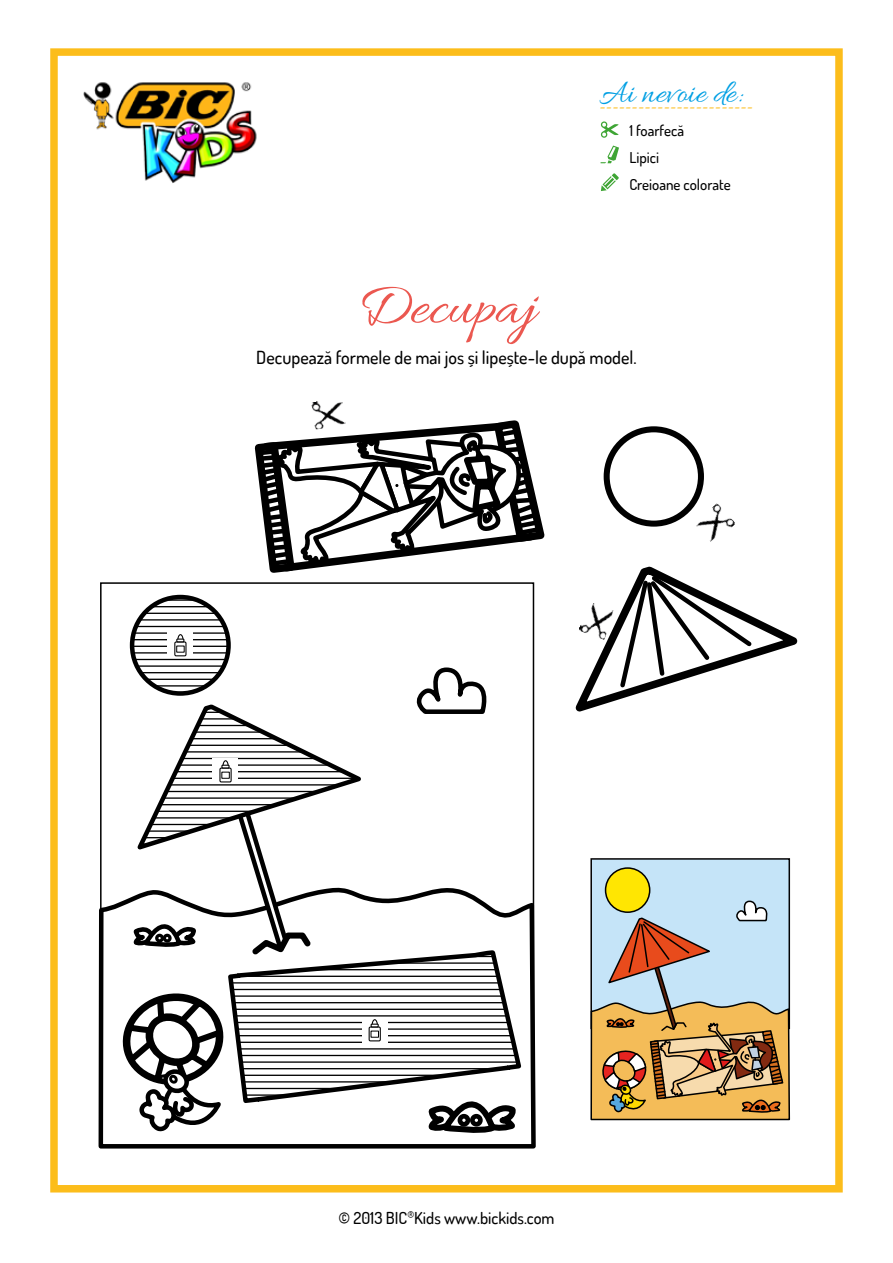
<style>
.page{position:relative;width:893px;height:1263px;background:#fff}
.page>*{position:absolute;margin:0;border:0;box-sizing:border-box;transform-origin:0 0}
.t1{font:60px "Allura";color:#eb5850}
.t2{font:33px "Allura";color:#009fe3}
.t3{font:500 18px "Dosis";color:#000}
.t4{font:18px "Minion Pro";color:#fcbd1b}
.t5{font:500 16.5px "Dosis";color:#000}
.t6{font:500 15px/27px "Dosis";color:#000}
</style>
<div class="page">
<div style="left:50px;top:48px;width:793px;height:1144px;border:8px solid #fcbd1b"></div>
<img style="left:83px;top:82px;width:174px;height:101px">
<svg style="left:601px;top:173px;width:18px;height:18px"></svg>
<svg style="left:600px;top:121px;width:19px;height:17px"></svg>
<svg style="left:601px;top:146px;width:18px;height:17px"></svg>
<svg style="left:98px;top:882px;width:438px;height:267px"></svg>
<svg style="left:132px;top:597px;width:97px;height:96px"></svg>
<div style="left:130px;top:595px;width:101px;height:101px;border:5px solid #000;border-radius:50%"></div>
<img style="left:694px;top:503px;width:41px;height:39px">
<div style="left:604px;top:426px;width:100px;height:101px;border:6px solid #000;border-radius:50%"></div>
<svg style="left:575px;top:566px;width:223px;height:146px"></svg>
<svg style="left:254px;top:401px;width:291px;height:172px"></svg>
<div style="left:168px;top:633px;width:25px;height:25px;background:#fff"></div>
<div style="left:177px;top:634px;width:7px;height:14px;border:1px solid #000;border-radius:50%"></div>
<svg style="left:175px;top:642px;width:11px;height:14px"></svg>
<div style="left:174px;top:641px;width:13px;height:15px;border:1px solid #000"></div>
<svg style="left:176px;top:638px;width:8px;height:4px"></svg>
<div style="left:177px;top:646px;width:7px;height:6px;background:#fff"></div>
<div style="left:176px;top:646px;width:8px;height:6px;border:1px solid #000"></div>
<svg style="left:122px;top:665px;width:397px;height:484px"></svg>
<div style="left:371px;top:1031px;width:7px;height:6px;background:#fff"></div>
<div style="left:371px;top:1031px;width:8px;height:6px;border:1px solid #000"></div>
<div style="left:591px;top:859px;width:198px;height:169px;background:#c5e4f8"></div>
<div style="left:590px;top:858px;width:200px;height:171px;border:2px solid #040304"></div>
<div style="left:605px;top:868px;width:45px;height:44px;background:#ffe602;border-radius:50%"></div>
<div style="left:605px;top:867px;width:45px;height:46px;border:2px solid #000;border-radius:50%"></div>
<svg style="left:590px;top:900px;width:201px;height:221px"></svg>
<div style="left:100px;top:582px;width:434px;height:565px;border:2px solid #000"></div>
<h2 class="t2" style="left:600px;top:75px;width:144px">Ai nevoie de:</h2>
<p class="t4" style="left:600px;top:94px;width:155px">------------------------</p>
<h1 class="t1" style="left:358px;top:273px;width:179px">Decupaj</h1>
<p class="t6" style="left:629px;top:116px;width:103px">1 foarfecă<br>Lipici<br>Creioane colorate</p>
<p class="t3" style="left:256px;top:346px;width:382px">Decupează formele de mai jos și lipește-le după model.</p>
<p class="t5" style="left:338px;top:1207px;width:218px">© 2013 BIC<sup>®</sup>Kids www.bickids.com</p>
</div>
